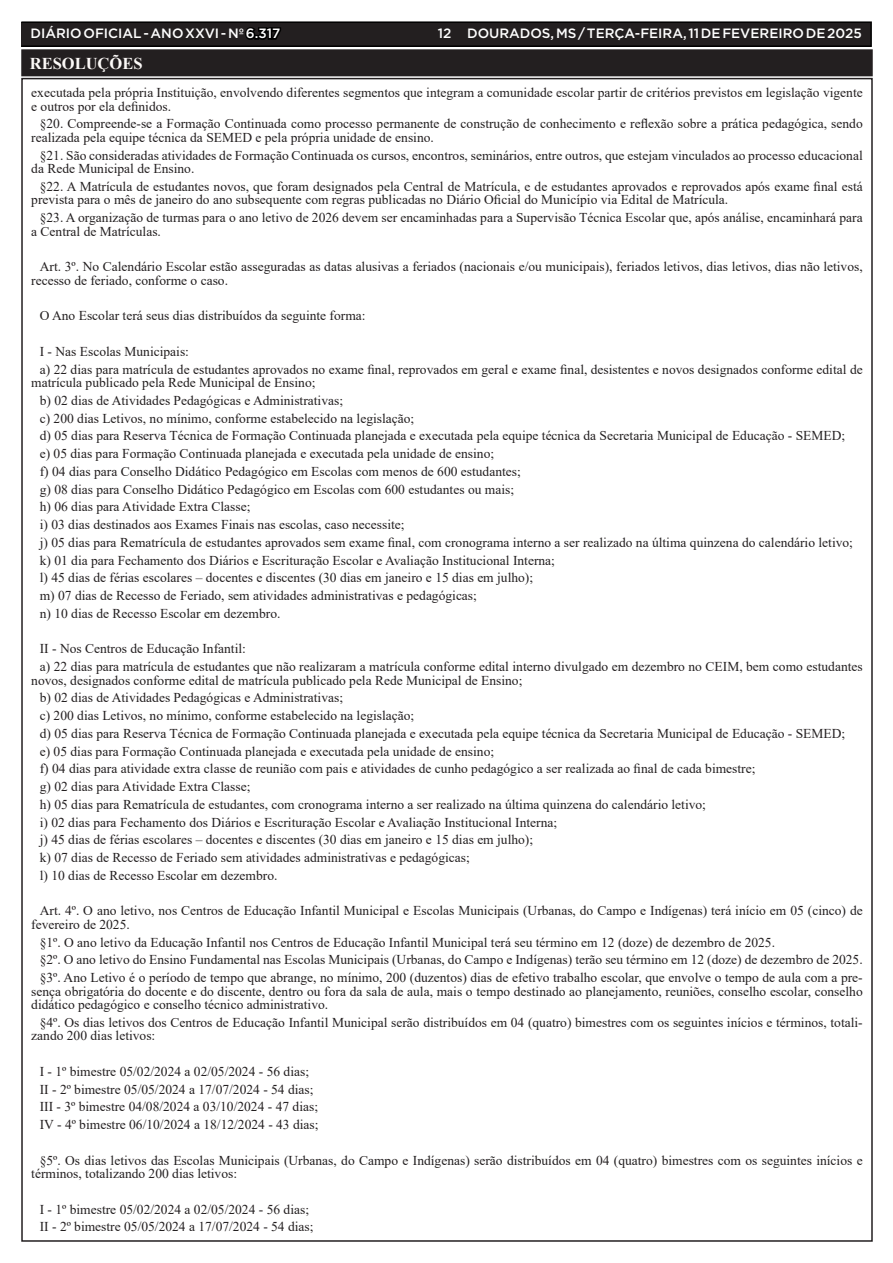
<style>
.page{position:relative;width:893px;height:1263px;background:#fff}
.page>*{position:absolute;margin:0;border:0;box-sizing:border-box;transform-origin:0 0}
.TEXTO{font:700 16.5px "Times New Roman";color:#fdfaf8}
.TEXTO-2{font:13.5px/13.5px "Times New Roman";color:#231f20}
.t1{font:500 13.5px "Gotham";color:#fff}
.s1{color:#000}
</style>
<div class="page">
<div style="left:21px;top:22px;width:850px;height:24px;background:#231f20"></div>
<div style="left:21px;top:21px;width:851px;height:26px;border:2px solid #000"></div>
<div style="left:23px;top:51px;width:848px;height:23px;background:#231f20"></div>
<div style="left:21px;top:49px;width:852px;height:27px;border:4px solid #231f20"></div>
<p class="t1" style="left:31px;top:25px;width:251px">DIÁRIO OFICIAL - ANO XXVI - Nº <span class="s1">6.317</span></p>
<p class="t1" style="left:438px;top:25px;width:425px">12 DOURADOS, MS / TERÇA-FEIRA, 11 DE FEVEREIRO DE 2025</p>
<p class="TEXTO" style="left:30px;top:52px;width:114px">RESOLUÇÕES</p>
<p class="TEXTO-2" style="left:31px;top:86px;width:833px">executada pela própria Instituição, envolvendo diferentes segmentos que integram a comunidade escolar partir de critérios previstos em legislação vigente e outros por ela definidos.</p>
<p class="TEXTO-2" style="left:31px;top:117px;width:833px;text-indent:9px">§20. Compreende-se a Formação Continuada como processo permanente de construção de conhecimento e reflexão sobre a prática pedagógica, sendo realizada pela equipe técnica da SEMED e pela própria unidade de ensino.</p>
<p class="TEXTO-2" style="left:31px;top:148px;width:833px;text-indent:9px">§21. São consideradas atividades de Formação Continuada os cursos, encontros, seminários, entre outros, que estejam vinculados ao processo educacional da Rede Municipal de Ensino.</p>
<p class="TEXTO-2" style="left:31px;top:179px;width:833px;text-indent:9px">§22. A Matrícula de estudantes novos, que foram designados pela Central de Matrícula, e de estudantes aprovados e reprovados após exame final está prevista para o mês de janeiro do ano subsequente com regras publicadas no Diário Oficial do Município via Edital de Matrícula.</p>
<p class="TEXTO-2" style="left:31px;top:211px;width:833px;text-indent:9px">§23. A organização de turmas para o ano letivo de 2026 devem ser encaminhadas para a Supervisão Técnica Escolar que, após análise, encaminhará para a Central de Matrículas.</p>
<p class="TEXTO-2" style="left:31px;top:260px;width:833px;text-indent:9px">Art. 3º. No Calendário Escolar estão asseguradas as datas alusivas a feriados (nacionais e/ou municipais), feriados letivos, dias letivos, dias não letivos, recesso de feriado, conforme o caso.</p>
<p class="TEXTO-2" style="left:40px;top:309px;width:327px">O Ano Escolar terá seus dias distribuídos da seguinte forma:</p>
<p class="TEXTO-2" style="left:40px;top:344px;width:151px">I - Nas Escolas Municipais:</p>
<p class="TEXTO-2" style="left:31px;top:362px;width:833px;text-indent:9px">a) 22 dias para matrícula de estudantes aprovados no exame final, reprovados em geral e exame final, desistentes e novos designados conforme edital de matrícula publicado pela Rede Municipal de Ensino;</p>
<p class="TEXTO-2" style="left:40px;top:393px;width:305px">b) 02 dias de Atividades Pedagógicas e Administrativas;</p>
<p class="TEXTO-2" style="left:40px;top:411px;width:376px">c) 200 dias Letivos, no mínimo, conforme estabelecido na legislação;</p>
<p class="TEXTO-2" style="left:40px;top:429px;width:807px">d) 05 dias para Reserva Técnica de Formação Continuada planejada e executada pela equipe técnica da Secretaria Municipal de Educação - SEMED;</p>
<p class="TEXTO-2" style="left:40px;top:446px;width:456px">e) 05 dias para Formação Continuada planejada e executada pela unidade de ensino;</p>
<p class="TEXTO-2" style="left:40px;top:464px;width:483px">f) 04 dias para Conselho Didático Pedagógico em Escolas com menos de 600 estudantes;</p>
<p class="TEXTO-2" style="left:40px;top:482px;width:476px">g) 08 dias para Conselho Didático Pedagógico em Escolas com 600 estudantes ou mais;</p>
<p class="TEXTO-2" style="left:40px;top:500px;width:212px">h) 06 dias para Atividade Extra Classe;</p>
<p class="TEXTO-2" style="left:40px;top:517px;width:366px">i) 03 dias destinados aos Exames Finais nas escolas, caso necessite;</p>
<p class="TEXTO-2" style="left:40px;top:535px;width:815px">j) 05 dias para Rematrícula de estudantes aprovados sem exame final, com cronograma interno a ser realizado na última quinzena do calendário letivo;</p>
<p class="TEXTO-2" style="left:40px;top:553px;width:517px">k) 01 dia para Fechamento dos Diários e Escrituração Escolar e Avaliação Institucional Interna;</p>
<p class="TEXTO-2" style="left:40px;top:571px;width:495px">l) 45 dias de férias escolares – docentes e discentes (30 dias em janeiro e 15 dias em julho);</p>
<p class="TEXTO-2" style="left:40px;top:588px;width:439px">m) 07 dias de Recesso de Feriado, sem atividades administrativas e pedagógicas;</p>
<p class="TEXTO-2" style="left:40px;top:606px;width:242px">n) 10 dias de Recesso Escolar em dezembro.</p>
<p class="TEXTO-2" style="left:40px;top:642px;width:208px">II - Nos Centros de Educação Infantil:</p>
<p class="TEXTO-2" style="left:31px;top:659px;width:833px;text-indent:9px">a) 22 dias para matrícula de estudantes que não realizaram a matrícula conforme edital interno divulgado em dezembro no CEIM, bem como estudantes novos, designados conforme edital de matrícula publicado pela Rede Municipal de Ensino;</p>
<p class="TEXTO-2" style="left:40px;top:691px;width:305px">b) 02 dias de Atividades Pedagógicas e Administrativas;</p>
<p class="TEXTO-2" style="left:40px;top:708px;width:376px">c) 200 dias Letivos, no mínimo, conforme estabelecido na legislação;</p>
<p class="TEXTO-2" style="left:40px;top:726px;width:807px">d) 05 dias para Reserva Técnica de Formação Continuada planejada e executada pela equipe técnica da Secretaria Municipal de Educação - SEMED;</p>
<p class="TEXTO-2" style="left:40px;top:744px;width:456px">e) 05 dias para Formação Continuada planejada e executada pela unidade de ensino;</p>
<p class="TEXTO-2" style="left:40px;top:762px;width:717px">f) 04 dias para atividade extra classe de reunião com pais e atividades de cunho pedagógico a ser realizada ao final de cada bimestre;</p>
<p class="TEXTO-2" style="left:40px;top:779px;width:212px">g) 02 dias para Atividade Extra Classe;</p>
<p class="TEXTO-2" style="left:40px;top:797px;width:668px">h) 05 dias para Rematrícula de estudantes, com cronograma interno a ser realizado na última quinzena do calendário letivo;</p>
<p class="TEXTO-2" style="left:40px;top:815px;width:519px">i) 02 dias para Fechamento dos Diários e Escrituração Escolar e Avaliação Institucional Interna;</p>
<p class="TEXTO-2" style="left:40px;top:833px;width:495px">j) 45 dias de férias escolares – docentes e discentes (30 dias em janeiro e 15 dias em julho);</p>
<p class="TEXTO-2" style="left:40px;top:850px;width:432px">k) 07 dias de Recesso de Feriado sem atividades administrativas e pedagógicas;</p>
<p class="TEXTO-2" style="left:40px;top:868px;width:239px">l) 10 dias de Recesso Escolar em dezembro.</p>
<p class="TEXTO-2" style="left:31px;top:904px;width:833px;text-indent:9px">Art. 4º. O ano letivo, nos Centros de Educação Infantil Municipal e Escolas Municipais (Urbanas, do Campo e Indígenas) terá início em 05 (cinco) de fevereiro de 2025.</p>
<p class="TEXTO-2" style="left:40px;top:935px;width:737px">§1º. O ano letivo da Educação Infantil nos Centros de Educação Infantil Municipal terá seu término em 12 (doze) de dezembro de 2025.</p>
<p class="TEXTO-2" style="left:40px;top:953px;width:824px">§2º. O ano letivo do Ensino Fundamental nas Escolas Municipais (Urbanas, do Campo e Indígenas) terão seu término em 12 (doze) de dezembro de 2025.</p>
<p class="TEXTO-2" style="left:31px;top:970px;width:833px;text-align:justify;text-indent:9px">§3º. Ano Letivo é o período de tempo que abrange, no mínimo, 200 (duzentos) dias de efetivo trabalho escolar, que envolve o tempo de aula com a pre&shy;sença obrigatória do docente e do discente, dentro ou fora da sala de aula, mais o tempo destinado ao planejamento, reuniões, conselho escolar, conselho didático pedagógico e conselho técnico administrativo.</p>
<p class="TEXTO-2" style="left:31px;top:1015px;width:833px;text-indent:9px">§4º. Os dias letivos dos Centros de Educação Infantil Municipal serão distribuídos em 04 (quatro) bimestres com os seguintes inícios e términos, totali&shy;zando 200 dias letivos:</p>
<p class="TEXTO-2" style="left:40px;top:1064px;width:271px">I - 1º bimestre 05/02/2024 a 02/05/2024 - 56 dias;</p>
<p class="TEXTO-2" style="left:40px;top:1082px;width:275px">II - 2º bimestre 05/05/2024 a 17/07/2024 - 54 dias;</p>
<p class="TEXTO-2" style="left:40px;top:1100px;width:280px">III - 3º bimestre 04/08/2024 a 03/10/2024 - 47 dias;</p>
<p class="TEXTO-2" style="left:40px;top:1117px;width:280px">IV - 4º bimestre 06/10/2024 a 18/12/2024 - 43 dias;</p>
<p class="TEXTO-2" style="left:31px;top:1153px;width:833px;text-indent:9px">§5º. Os dias letivos das Escolas Municipais (Urbanas, do Campo e Indígenas) serão distribuídos em 04 (quatro) bimestres com os seguintes inícios e términos, totalizando 200 dias letivos:</p>
<p class="TEXTO-2" style="left:40px;top:1202px;width:271px">I - 1º bimestre 05/02/2024 a 02/05/2024 - 56 dias;</p>
<p class="TEXTO-2" style="left:40px;top:1220px;width:275px">II - 2º bimestre 05/05/2024 a 17/07/2024 - 54 dias;</p>
</div>
